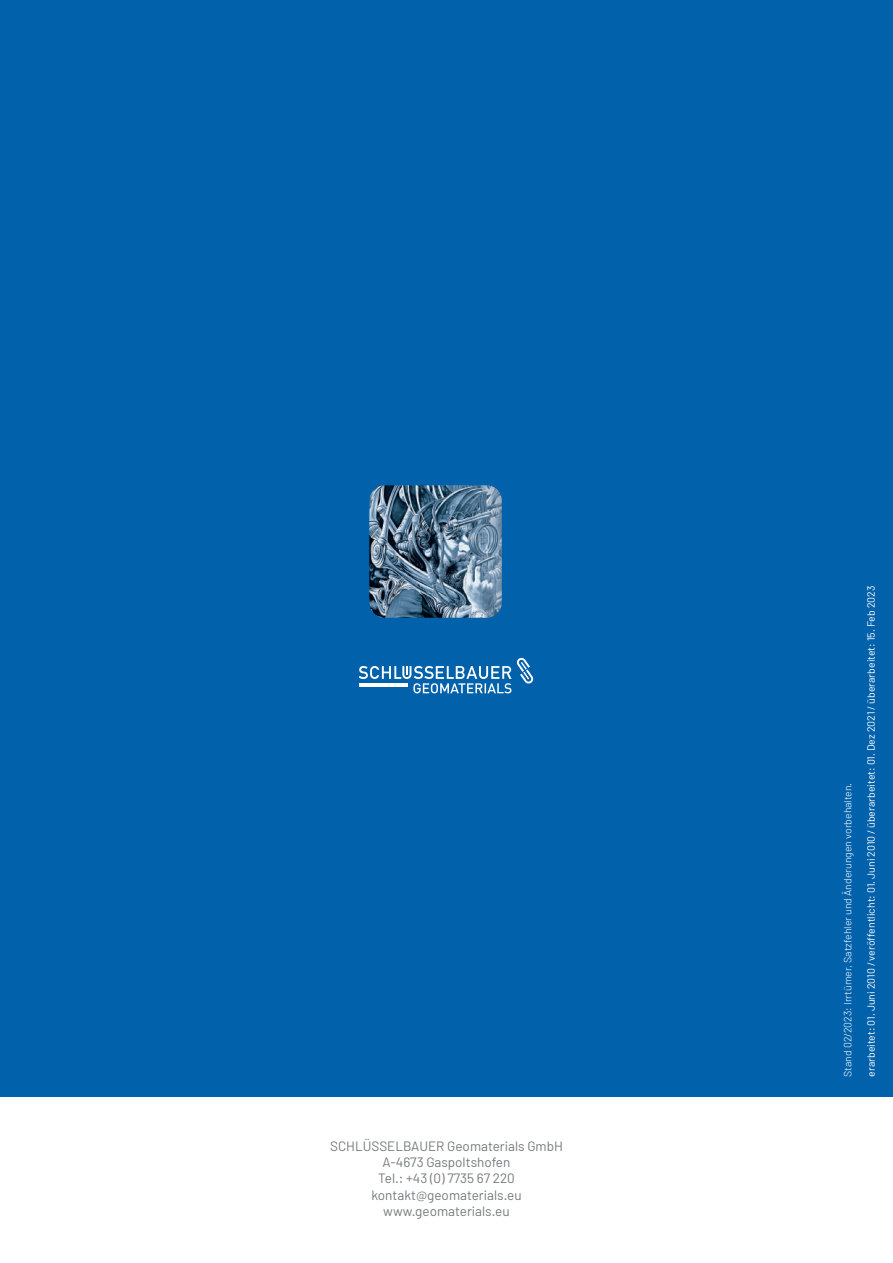
<style>
.page{position:relative;width:893px;height:1263px;background:#fff}
.page>*{position:absolute;margin:0;border:0;box-sizing:border-box;transform-origin:0 0}
.t1{font:13.5px/16.2px "Barlow";color:#76787b;text-align:center}
.t2{font:10.5px "Barlow";color:#fff}
.t3{font:300 10.5px "Barlow";color:#fff}
</style>
<div class="page">
<div style="left:0;top:0;width:893px;height:1097px;background:#0161ab"></div>
<img style="left:370px;top:486px;width:131px;height:131px">
<div style="left:368px;top:484px;width:135px;height:135px;border:1px solid #0161ab;border-radius:16px"></div>
<svg style="left:359px;top:657px;width:175px;height:36px"></svg>
<hr style="left:359px;top:683px;width:48px;height:4px;background:#fff">
<p class="t1" style="left:330px;top:1137px;width:234px">SCHLÜSSELBAUER Geomaterials GmbH<br>A-4673 Gaspoltshofen<br>Tel.: +43 (0) 7735 67 220 kontakt@geomaterials.eu www.geomaterials.eu</p>
<p class="t3" style="left:841px;top:1077px;width:295px;rotate:-90deg">Stand 02/2023: Irrtümer, Satzfehler und Änderungen vorbehalten.</p>
<p class="t2" style="left:864px;top:1077px;width:492px;rotate:-90deg">erarbeitet: 01. Juni 2010 / veröffentlicht: 01. Juni 2010 / überarbeitet: 01. Dez 2021 / überarbeitet: 15. Feb 2023</p>
</div>
